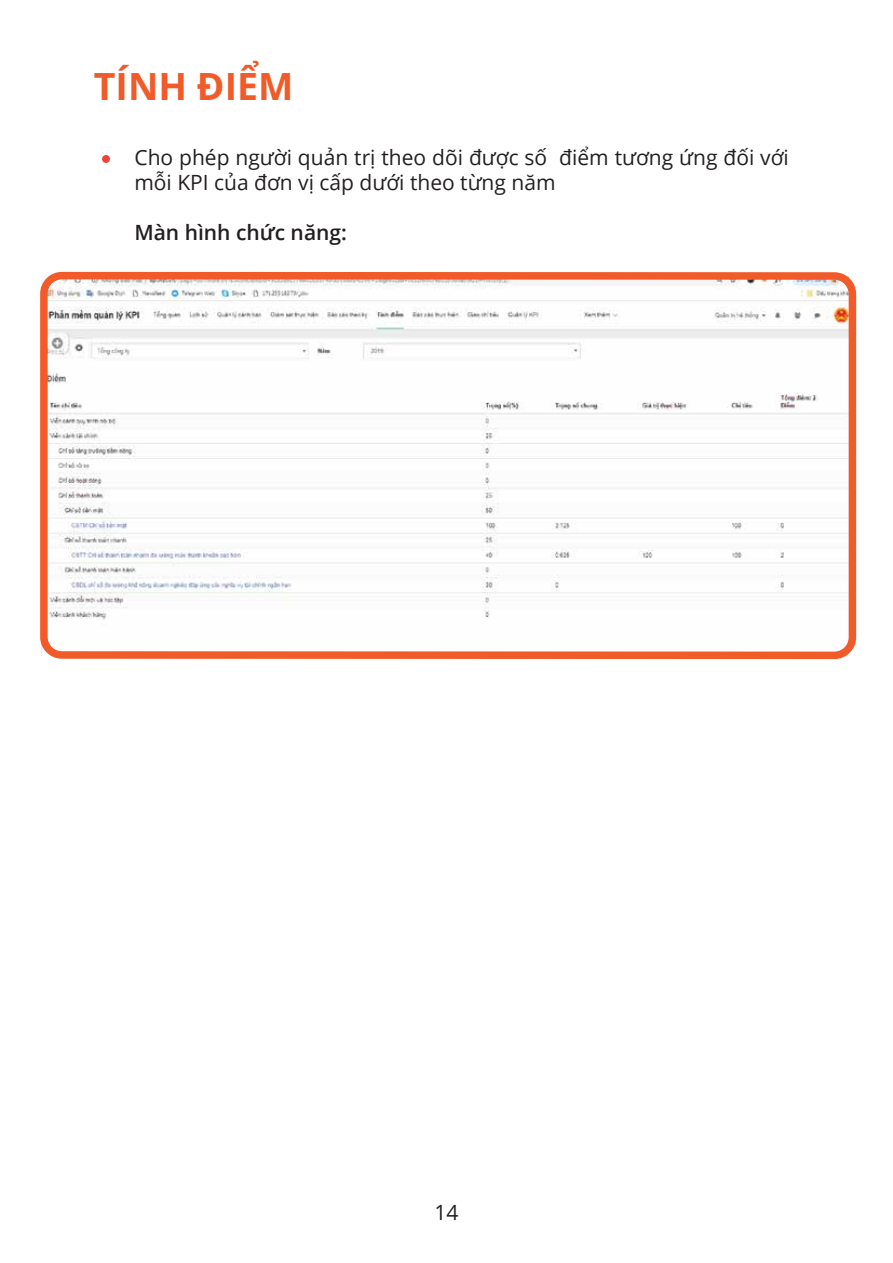
<style>
.page{position:relative;width:893px;height:1263px;background:#fff}
.page>*{position:absolute;margin:0;border:0;box-sizing:border-box;transform-origin:0 0}
.t1{font:700 37.5px "Open Sans";color:#f15a29}
.t2{font:21px/25.2px "Open Sans";color:#231f20}
.t3{font:600 21px "Open Sans";color:#231f20}
</style>
<div class="page">
<img style="left:41px;top:281px;width:806px;height:374px">
<div style="left:102px;top:155px;width:8px;height:8px;background:#ef4136;border-radius:50%"></div>
<div style="left:40px;top:272px;width:816px;height:387px;border:8px solid #f15a29;border-radius:18px"></div>
<h1 class="t1" style="left:94px;top:60px;width:201px">TÍNH ĐIỂM</h1>
<p class="t2" style="left:134px;top:144px;width:656px">Cho phép người quản trị theo dõi được số điểm tương ứng đối với mỗi KPI của đơn vị cấp dưới theo từng năm</p>
<p class="t3" style="left:134px;top:218px;width:214px">Màn hình chức năng:</p>
<p class="t2" style="left:434px;top:1200px;width:26px">14</p>
</div>
